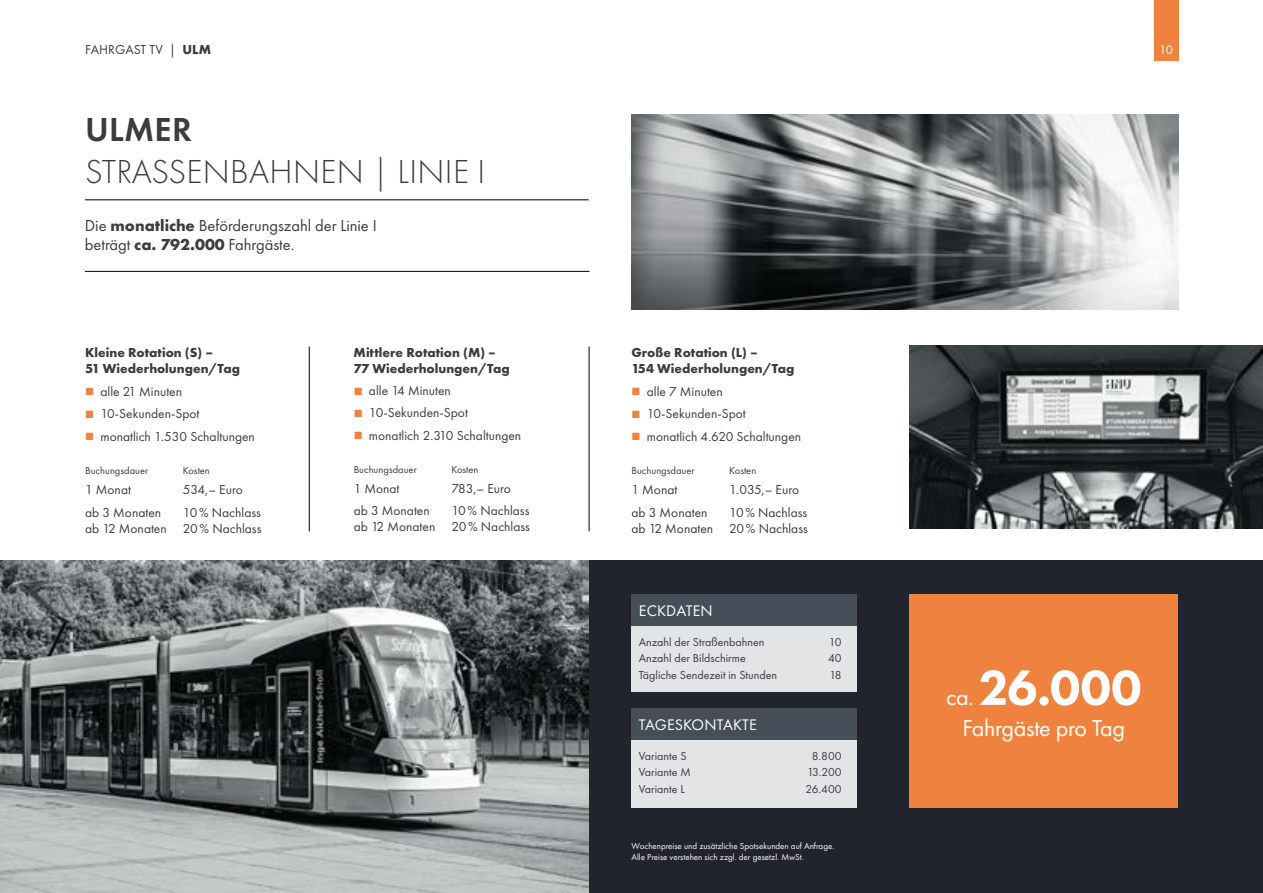
<style>
.page{position:relative;width:1263px;height:893px;background:#fff}
.page>*{position:absolute;margin:0;border:0;box-sizing:border-box;transform-origin:0 0}
.t1{font:800 51px "Futura PT";color:#fff}
.t2{font:300 34.5px "Futura PT";letter-spacing:.01em;color:#3c3c3b}
.t3{font:600 34.5px "Futura PT";letter-spacing:.01em;color:#3c3c3b}
.t4{font:24px "Futura PT";letter-spacing:-.01em;color:#fff}
.t5{font:16.5px/19.8px "Futura PT";color:#3c3c3b}
.t6{font:15.9px "Futura PT";letter-spacing:.01em;color:#fff}
.t7{font:13.5px/16.2px "Futura PT";color:#3c3c3b;text-align:right}
.t8{font:700 13.5px/16.2px "Futura PT";color:#3c3c3b}
.t9{font:12.75px "Futura PT";color:#fff}
.t10{font:12px "Futura PT";color:#373a41}
.t11{font:10.5px "Futura PT";color:#3c3c3b}
.t12{font:9px/10.8px "Futura PT";color:#fff}
.s1{font-weight:700}
.s2{color:#f08240}
.s3{font-weight:400;font-size:24px}
</style>
<div class="page">
<div style="left:1154px;top:0;width:24px;height:60px;background:#f08240"></div>
<div style="left:588px;top:561px;width:675px;height:332px;background:#21242c"></div>
<img style="left:0;top:561px;width:589px;height:332px">
<div style="left:910px;top:594px;width:268px;height:214px;background:#f08240"></div>
<hr style="left:85px;top:199px;width:504px;height:1px;background:#000">
<hr style="left:309px;top:347px;width:1px;height:184px;background:#000">
<hr style="left:589px;top:347px;width:1px;height:184px;background:#000">
<hr style="left:85px;top:271px;width:504px;height:1px;background:#000">
<img style="left:632px;top:115px;width:546px;height:194px">
<div style="left:632px;top:594px;width:225px;height:98px;background:#e3e4e6"></div>
<div style="left:632px;top:594px;width:225px;height:32px;background:#464f59"></div>
<div style="left:632px;top:709px;width:225px;height:99px;background:#e3e4e6"></div>
<div style="left:632px;top:709px;width:225px;height:31px;background:#464f59"></div>
<img style="left:910px;top:346px;width:353px;height:182px">
<p class="t7" style="left:85px;top:41px;width:127px">FAHRGAST TV | <span class="s1">ULM</span></p>
<p class="t9" style="left:1159px;top:42px;width:15px">10</p>
<h2 class="t3" style="left:85px;top:108px;width:108px">ULMER</h2>
<h2 class="t2" style="left:85px;top:152px;width:402px">STRASSENBAHNEN | LINIE I</h2>
<p class="t5" style="left:85px;top:215px;width:293px">Die <span class="s1">monatliche</span> Beförderungszahl der Linie I beträgt <span class="s1">ca. 792.000</span> Fahrgäste.</p>
<p class="t8" style="left:85px;top:344px;width:156px">Kleine Rotation (S) –<br>51 Wiederholungen/Tag</p>
<p class="t7" style="left:85px;top:383px;width:98px"><span class="s2">■</span> alle 21 Minuten</p>
<p class="t7" style="left:85px;top:406px;width:116px"><span class="s2">■</span> 10-Sekunden-Spot</p>
<p class="t7" style="left:85px;top:428px;width:171px"><span class="s2">■</span> monatlich 1.530 Schaltungen</p>
<p class="t11" style="left:85px;top:464px;width:65px">Buchungsdauer</p>
<p class="t11" style="left:183px;top:464px;width:28px">Kosten</p>
<p class="t7" style="left:85px;top:482px;width:47px">1 Monat</p>
<p class="t7" style="left:183px;top:482px;width:61px">534,– Euro</p>
<p class="t7" style="left:85px;top:504px;width:78px">ab 3 Monaten</p>
<p class="t7" style="left:85px;top:504px;width:178px">10% Nachlass<br>ab 12 Monaten 20% Nachlass</p>
<p class="t8" style="left:354px;top:344px;width:157px">Mittlere Rotation (M) –<br>77 Wiederholungen/Tag</p>
<p class="t7" style="left:354px;top:383px;width:99px"><span class="s2">■</span> alle 14 Minuten</p>
<p class="t7" style="left:354px;top:405px;width:116px"><span class="s2">■</span> 10-Sekunden-Spot</p>
<p class="t7" style="left:354px;top:427px;width:169px"><span class="s2">■</span> monatlich 2.310 Schaltungen</p>
<p class="t11" style="left:354px;top:463px;width:65px">Buchungsdauer</p>
<p class="t11" style="left:451px;top:463px;width:28px">Kosten</p>
<p class="t7" style="left:354px;top:480px;width:47px">1 Monat</p>
<p class="t7" style="left:451px;top:480px;width:61px">783,– Euro</p>
<p class="t7" style="left:354px;top:502px;width:78px">ab 3 Monaten</p>
<p class="t7" style="left:354px;top:502px;width:178px">10% Nachlass<br>ab 12 Monaten 20% Nachlass</p>
<p class="t8" style="left:631px;top:344px;width:164px">Große Rotation (L) –<br>154 Wiederholungen/Tag</p>
<p class="t7" style="left:631px;top:383px;width:93px"><span class="s2">■</span> alle 7 Minuten</p>
<p class="t7" style="left:631px;top:406px;width:116px"><span class="s2">■</span> 10-Sekunden-Spot</p>
<p class="t7" style="left:631px;top:428px;width:171px"><span class="s2">■</span> monatlich 4.620 Schaltungen</p>
<p class="t11" style="left:631px;top:464px;width:65px">Buchungsdauer</p>
<p class="t11" style="left:729px;top:464px;width:28px">Kosten</p>
<p class="t7" style="left:631px;top:482px;width:47px">1 Monat</p>
<p class="t7" style="left:729px;top:482px;width:71px">1.035,– Euro</p>
<p class="t7" style="left:631px;top:504px;width:78px">ab 3 Monaten</p>
<p class="t7" style="left:631px;top:504px;width:178px">10% Nachlass<br>ab 12 Monaten 20% Nachlass</p>
<p class="t6" style="left:639px;top:601px;width:75px">ECKDATEN</p>
<p class="t10" style="left:639px;top:634px;width:127px">Anzahl der Straßenbahnen</p>
<p class="t10" style="left:829px;top:634px;width:14px">10</p>
<p class="t10" style="left:639px;top:651px;width:109px">Anzahl der Bildschirme</p>
<p class="t10" style="left:828px;top:651px;width:15px">40</p>
<p class="t10" style="left:639px;top:667px;width:140px">Tägliche Sendezeit in Stunden</p>
<p class="t10" style="left:830px;top:667px;width:14px">18</p>
<p class="t6" style="left:639px;top:715px;width:119px">TAGESKONTAKTE</p>
<p class="t10" style="left:639px;top:749px;width:49px">Variante S</p>
<p class="t10" style="left:812px;top:749px;width:31px">8.800</p>
<p class="t10" style="left:639px;top:765px;width:53px">Variante M</p>
<p class="t10" style="left:807px;top:765px;width:36px">13.200</p>
<p class="t10" style="left:639px;top:782px;width:47px">Variante L</p>
<p class="t10" style="left:805px;top:782px;width:38px">26.400</p>
<h1 class="t1" style="left:946px;top:656px;width:197px"><span class="s3">ca.</span> 26.000</h1>
<h3 class="t4" style="left:962px;top:714px;width:164px">Fahrgäste pro Tag</h3>
<p class="t12" style="left:631px;top:840px;width:204px">Wochenpreise und zusätzliche Spotsekunden auf Anfrage.<br>Alle Preise verstehen sich zzgl. der gesetzl. MwSt.</p>
</div>
